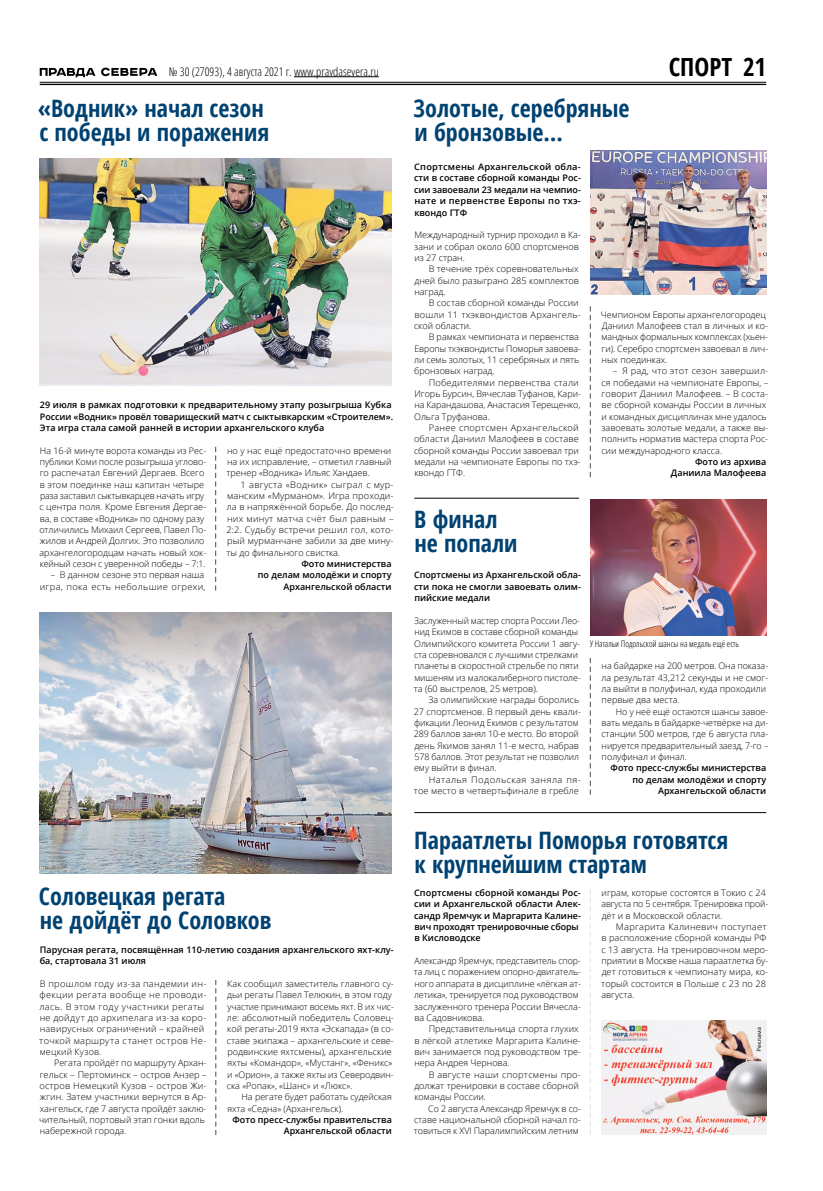
<style>
.page{position:relative;width:823px;height:1191px;background:#fff}
.page>*{position:absolute;margin:0;border:0;box-sizing:border-box;transform-origin:0 0}
.t1{font:700 condensed 25px "Open Sans";color:#000}
.t2{font:700 condensed 24px/24px "Open Sans";color:#004272}
.t3{font:300 condensed 12px "Open Sans";color:#000}
.t4{font:300 9px/11.3px "Open Sans";color:#000}
.t5{font:600 9px/11.3px "Open Sans";color:#000;text-align:right}
.t6{font:300 9px/11.3px "Open Sans";letter-spacing:.03em;color:#000}
.t7{font:300 9px/11.3px "Open Sans";letter-spacing:.035em;color:#000;text-align:right}
.t8{font:300 condensed 9px "Open Sans";color:#000}
</style>
<div class="page">
<hr style="left:40px;top:82px;width:725px;height:1px;background:#000">
<hr style="left:40px;top:84px;width:725px;height:1px;background:#000">
<hr style="left:294px;top:76px;width:84px;height:1px;background:#000">
<svg style="left:40px;top:68px;width:55px;height:9px"></svg>
<svg style="left:101px;top:68px;width:56px;height:8px"></svg>
<img style="left:601px;top:1021px;width:164px;height:113px">
<svg style="left:215px;top:447px;width:1px;height:143px"></svg>
<svg style="left:589px;top:306px;width:1px;height:171px"></svg>
<svg style="left:589px;top:658px;width:1px;height:136px"></svg>
<svg style="left:215px;top:980px;width:1px;height:155px"></svg>
<img style="left:40px;top:612px;width:351px;height:261px">
<hr style="left:414px;top:812px;width:351px;height:1px;background:#000">
<hr style="left:414px;top:498px;width:164px;height:1px;background:#000">
<img style="left:590px;top:499px;width:175px;height:136px">
<img style="left:590px;top:150px;width:175px;height:145px">
<img style="left:40px;top:159px;width:351px;height:227px">
<h3 class="t3" style="left:169px;top:63px;width:211px">№ 30 (27093), 4 августа 2021 г. www.pravdasevera.ru</h3>
<h1 class="t1" style="left:668px;top:49px;width:99px">СПОРТ 21</h1>
<h2 class="t2" style="left:38px;top:96px;width:233px">«Водник» начал сезон с победы и поражения</h2>
<h2 class="t2" style="left:413px;top:96px;width:217px">Золотые, серебряные и бронзовые…</h2>
<p class="t5" style="left:414px;top:161px;width:168px;text-align:justify">Спортсмены Архангельской обла&shy;сти в составе сборной команды Рос&shy;сии завоевали 23 медали на чемпио&shy;нате и первенстве Европы по тхэ&shy;квондо ГТФ</p>
<p class="t4" style="left:414px;top:229px;width:168px">Международный турнир проходил в Ка&shy;зани и собрал около 600 спортсменов из 27 стран.</p>
<p class="t4" style="left:414px;top:263px;width:166px;text-align:justify;text-indent:14px">В течение трёх соревновательных дней было разыграно 285 комплектов наград.</p>
<p class="t4" style="left:414px;top:297px;width:168px;text-indent:15px">В состав сборной команды России вошли 11 тхэквондистов Архангель&shy;ской области.</p>
<p class="t4" style="left:414px;top:331px;width:168px;text-indent:14px">В рамках чемпионата и первенства<br>Европы тхэквондисты Поморья завоева&shy;ли семь золотых, 11 серебряных и пять бронзовых наград.</p>
<p class="t4" style="left:414px;top:376px;width:168px;text-indent:15px">Победителями первенства стали<br>Игорь Бурсин, Вячеслав Туфанов, Кари&shy;на Карандашова, Анастасия Терещенко,<br>Ольга Труфанова.</p>
<p class="t4" style="left:414px;top:422px;width:168px;text-indent:15px">Ранее спортсмен Архангельской области Даниил Малофеев в составе сборной команды России завоевал три медали на чемпионате Европы по тхэ&shy;квондо ГТФ.</p>
<p class="t4" style="left:600px;top:308px;width:169px">Чемпионом Европы архангелогородец<br>Даниил Малофеев стал в личных и ко&shy;мандных формальных комплексах (хьен&shy;ги). Серебро спортсмен завоевал в лич&shy;ных поединках.</p>
<p class="t4" style="left:601px;top:365px;width:168px;text-indent:12px">– Я рад, что этот сезон завершил&shy;ся победами на чемпионате Европы, – говорит Даниил Малофеев. – В соста&shy;ве сборной команды России в личных и командных дисциплинах мне удалось завоевать золотые медали, а также вы&shy;полнить норматив мастера спорта Рос&shy;сии международного класса.</p>
<p class="t5" style="left:670px;top:456px;width:97px">Фото из архива<br>Даниила Малофеева</p>
<p class="t5" style="left:40px;top:399px;width:354px;text-align:left">29 июля в рамках подготовки к предварительному этапу розыгрыша Кубка<br>России «Водник» провёл товарищеский матч с сыктывкарским «Строителем».<br>Эта игра стала самой ранней в истории архангельского клуба</p>
<p class="t4" style="left:39px;top:444px;width:168px">На 16‑й минуте ворота команды из Рес&shy;публики Коми после розыгрыша углово&shy;го распечатал Евгений Дергаев. Всего в этом поединке наш капитан четыре раза заставил сыктывкарцев начать игру с центра поля. Кроме Евгения Дергае&shy;ва, в составе «Водника» по одному разу отличились Михаил Сергеев, Павел По&shy;жилов и Андрей Долгих. Это позволило архангелогородцам начать новый хок&shy;кейный сезон с уверенной победы – 7:1.</p>
<p class="t7" style="left:40px;top:569px;width:167px">– В данном сезоне это первая наша игра, пока есть небольшие огрехи,</p>
<p class="t4" style="left:226px;top:444px;width:166px;text-align:justify">но у нас ещё предостаточно времени на их исправление, – отметил главный тренер «Водника» Ильяс Хандаев.</p>
<p class="t4" style="left:226px;top:478px;width:169px;text-align:justify;text-indent:14px">1 августа «Водник» сыграл с мур&shy;манским «Мурманом». Игра проходи&shy;ла в напряжённой борьбе. До послед&shy;них минут матча счёт был равным – 2:2. Судьбу встречи решил гол, кото&shy;рый мурманчане забили за две мину&shy;ты до финального свистка.</p>
<p class="t5" style="left:258px;top:558px;width:135px">Фото министерства<br>по делам молодёжи и спорту<br>Архангельской области</p>
<h2 class="t2" style="left:414px;top:506px;width:105px">В финал не попали</h2>
<p class="t5" style="left:414px;top:569px;width:168px;text-align:justify">Спортсмены из Архангельской обла&shy;сти пока не смогли завоевать олим&shy;пийские медали</p>
<p class="t4" style="left:413px;top:614px;width:168px">Заслуженный мастер спорта России Лео&shy;нид Екимов в составе сборной команды Олимпийского комитета России 1 авгу&shy;ста соревновался с лучшими стрелками планеты в скоростной стрельбе по пяти мишеням из малокалиберного пистоле&shy;та (60 выстрелов, 25 метров).</p>
<p class="t4" style="left:413px;top:694px;width:168px;text-indent:15px">За олимпийские награды боролись 27 спортсменов. В первый день квали&shy;фикации Леонид Екимов с результатом 289 баллов занял 10‑е место. Во второй день Якимов занял 11‑е место, набрав 578 баллов. Этот результат не позволил ему выйти в финал.</p>
<p class="t4" style="left:413px;top:773px;width:168px;text-align:right">Наталья Подольская заняла пя&shy;тое место в четвертьфинале в гребле</p>
<p class="t8" style="left:589px;top:637px;width:150px">У Натальи Подольской шансы на медаль ещё есть</p>
<p class="t4" style="left:601px;top:660px;width:168px">на байдарке на 200 метров. Она показа&shy;ла результат 43,212 секунды и не смог&shy;ла выйти в полуфинал, куда проходили первые два места.</p>
<p class="t4" style="left:601px;top:705px;width:168px;text-align:justify;text-indent:15px">Но у неё ещё остаются шансы завое&shy;вать медаль в байдарке-четвёрке на ди&shy;станции 500 метров, где 6 августа пла&shy;нируется предварительный заезд, 7‑го – полуфинал и финал.</p>
<p class="t5" style="left:610px;top:762px;width:157px">Фото пресс-службы министерства по делам молодёжи и спорту<br>Архангельской области</p>
<h2 class="t2" style="left:414px;top:827px;width:315px">Параатлеты Поморья готовятся к крупнейшим стартам</h2>
<p class="t5" style="left:414px;top:887px;width:168px;text-align:left">Спортсмены сборной команды Рос&shy;сии и Архангельской области Алек&shy;сандр Яремчук и Маргарита Калине&shy;вич проходят тренировочные сборы в Кисловодске</p>
<p class="t4" style="left:413px;top:955px;width:168px">Александр Яремчук, представитель спор&shy;та лиц с поражением опорно-двигатель&shy;ного аппарата в дисциплине «лёгкая ат&shy;летика», тренируется под руководством заслуженного тренера России Вячесла&shy;ва Садовникова.</p>
<p class="t4" style="left:414px;top:1023px;width:168px;text-indent:14px">Представительница спорта глухих в лёгкой атлетике Маргарита Калине&shy;вич занимается под руководством тре&shy;нера Андрея Чернова.</p>
<p class="t4" style="left:414px;top:1068px;width:168px;text-indent:14px">В августе наши спортсмены про&shy;должат тренировки в составе сборной команды России.</p>
<p class="t4" style="left:413px;top:1102px;width:168px;text-align:justify;text-indent:14px">Со 2 августа Александр Яремчук в со&shy;ставе национальной сборной начал го&shy;товиться к XVI Паралимпийским летним</p>
<h2 class="t2" style="left:39px;top:883px;width:234px">Соловецкая регата<br>не дойдёт до Соловков</h2>
<p class="t5" style="left:40px;top:943px;width:355px;text-align:left">Парусная регата, посвящённая 110‑летию создания архангельского яхт-клу&shy;ба, стартовала 31 июля</p>
<p class="t6" style="left:39px;top:977px;width:168px">В прошлом году из‑за пандемии ин&shy;фекции регата вообще не проводи&shy;лась. В этом году участники регаты не дойдут до архипелага из‑за коро&shy;навирусных ограничений – крайней точкой маршрута станет остров Не&shy;мецкий Кузов.</p>
<p class="t4" style="left:39px;top:1057px;width:169px;text-indent:15px">Регата пройдёт по маршруту Архан&shy;гельск – Пертоминск – остров Анзер – остров Немецкий Кузов – остров Жи&shy;жгин. Затем участники вернутся в Ар&shy;хангельск, где 7 августа пройдёт заклю&shy;чительный, портовый этап гонки вдоль набережной города.</p>
<p class="t4" style="left:601px;top:887px;width:168px">играм, которые состоятся в Токио с 24 августа по 5 сентября. Тренировка прой&shy;дёт и в Московской области.</p>
<p class="t4" style="left:601px;top:921px;width:168px;text-indent:15px">Маргарита Калиневич поступает в расположение сборной команды РФ с 13 августа. На тренировочном меро&shy;приятии в Москве наша параатлетка бу&shy;дет готовиться к чемпионату мира, ко&shy;торый состоится в Польше с 23 по 28 августа.</p>
<p class="t4" style="left:227px;top:977px;width:168px">Как сообщил заместитель главного су&shy;дьи регаты Павел Телюкин, в этом году участие принимают восемь яхт. В их чис&shy;ле: абсолютный победитель Соловец&shy;кой регаты-2019 яхта «Эскапада» (в со&shy;ставе экипажа – архангельские и севе&shy;родвинские яхтсмены), архангельские яхты «Командор», «Мустанг», «Феникс» и «Орион», а также яхты из Северодвин&shy;ска «Ропак», «Шанс» и «Люкс».</p>
<p class="t4" style="left:227px;top:1091px;width:166px;text-indent:14px">На регате будет работать судейская яхта «Седна» (Архангельск).</p>
<p class="t5" style="left:232px;top:1113px;width:161px">Фото пресс-службы правительства<br>Архангельской области</p>
</div>
